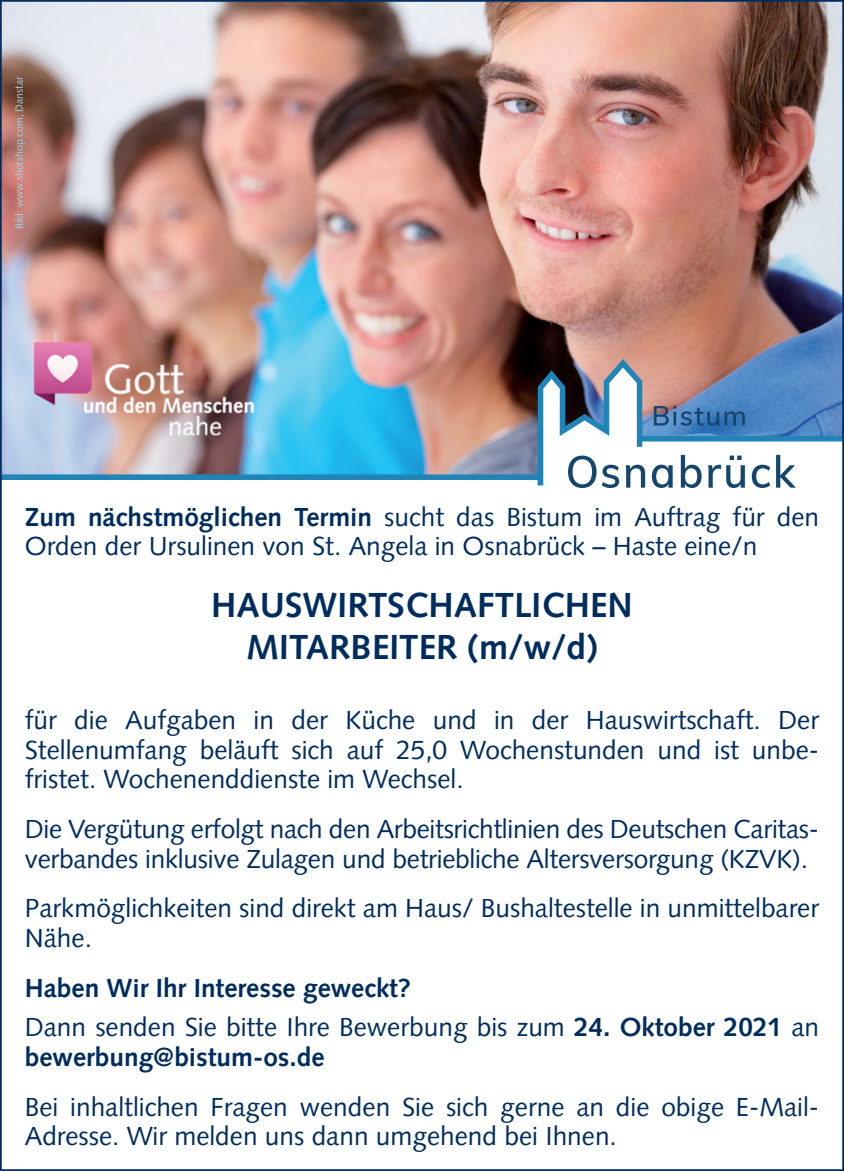
<style>
.page{position:relative;width:844px;height:1171px;background:#fff}
.page>*{position:absolute;margin:0;border:0;box-sizing:border-box;transform-origin:0 0}
.t1{font:700 35px/42px "Syntax LT Pro";color:#002d5e;text-align:center}
.t2{font:26.25px/29.8px "Syntax LT Pro";color:#002d5e}
.t3{font:700 26.25px "Syntax LT Pro";color:#002d5e}
.t4{font:10.5px "Syntax LT Pro";color:#a1d4e2}
.s1{font-weight:700}
</style>
<div class="page">
<img style="left:3px;top:3px;width:837px;height:356px">
<img style="left:14px;top:332px;width:312px;height:27px">
<img style="left:3px;top:359px;width:837px;height:126px">
<svg style="left:539px;top:365px;width:301px;height:123px"></svg>
<p class="t4" style="left:13px;top:214px;width:154px;rotate:-90deg">Bild: www.shotshop.com, Danstar</p>
<p class="t2" style="left:25px;top:502px;width:795px"><span class="s1">Zum nächstmöglichen Termin</span> sucht das Bistum im Auftrag für den<br>Orden der Ursulinen von St. Angela in Osnabrück – Haste eine/n</p>
<p class="t1" style="left:211px;top:584px;width:423px">HAUSWIRTSCHAFTLICHEN<br>MITARBEITER (m/w/d)</p>
<p class="t2" style="left:25px;top:705px;width:795px;text-align:justify">für die Aufgaben in der Küche und in der Hauswirtschaft. Der Stellenumfang beläuft sich auf 25,0 Wochenstunden und ist unbe&shy;fristet. Wochenenddienste im Wechsel.</p>
<p class="t2" style="left:25px;top:814px;width:795px">Die Vergütung erfolgt nach den Arbeitsrichtlinien des Deutschen Caritas&shy;verbandes inklusive Zulagen und betriebliche Altersversorgung (KZVK).</p>
<p class="t2" style="left:25px;top:893px;width:795px">Parkmöglichkeiten sind direkt am Haus/ Bushaltestelle in unmittelbarer<br>Nähe.</p>
<p class="t3" style="left:25px;top:972px;width:387px">Haben Wir Ihr Interesse geweckt?</p>
<p class="t2" style="left:25px;top:1012px;width:795px">Dann senden Sie bitte Ihre Bewerbung bis zum <span class="s1">24. Oktober 2021</span> an <span class="s1">bewerbung@bistum-os.de</span></p>
<p class="t2" style="left:25px;top:1092px;width:795px">Bei inhaltlichen Fragen wenden Sie sich gerne an die obige E-Mail-<br>Adresse. Wir melden uns dann umgehend bei Ihnen.</p>
</div>
